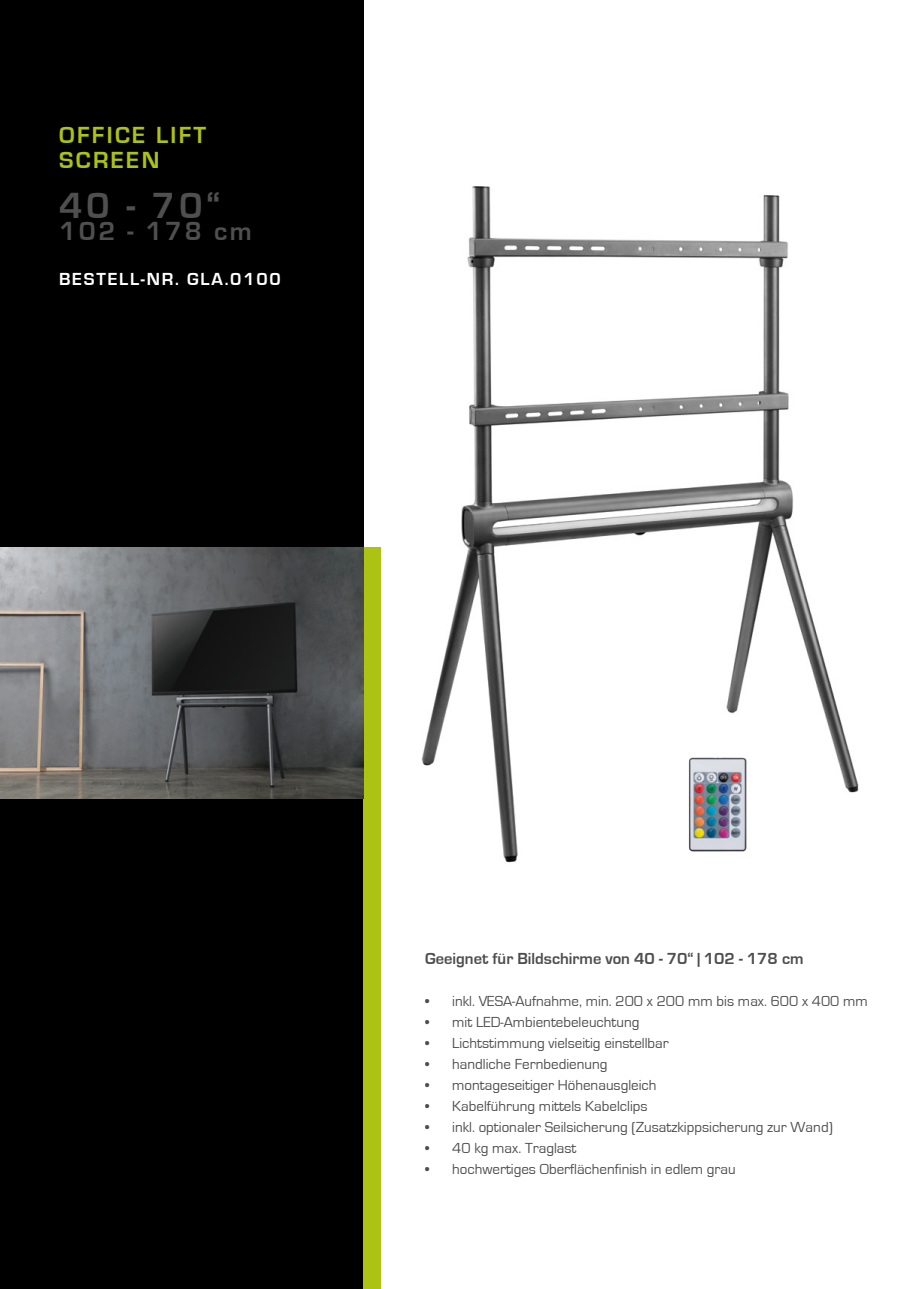
<style>
.page{position:relative;width:906px;height:1289px;background:#fff}
.page>*{position:absolute;margin:0;border:0;box-sizing:border-box;transform-origin:0 0}
.t1{font:700 37.5px "Eurostile";color:#504f4f}
.t2{font:700 27px "Eurostile";letter-spacing:.1em;color:#504f4f}
.t3{font:700 24px/25.5px "Eurostile";letter-spacing:.1em;color:#acc313}
.t4{font:700 18px "Eurostile";letter-spacing:.1em;color:#fff}
.t5{font:700 16.5px "Eurostile";color:#000}
.t6{font:15px "Eurostile";color:#000}
</style>
<div class="page">
<div style="left:0;top:0;width:364px;height:1288px;background:#000"></div>
<img style="left:421px;top:186px;width:438px;height:677px">
<div style="left:363px;top:547px;width:17px;height:741px;background:#acc313"></div>
<img style="left:0;top:547px;width:363px;height:251px">
<img style="left:659px;top:734px;width:118px;height:129px">
<h3 class="t3" style="left:59px;top:122px;width:149px">OFFICE LIFT<br>SCREEN</h3>
<h1 class="t1" style="left:59px;top:185px;width:163px">40 - 70“</h1>
<h2 class="t2" style="left:59px;top:217px;width:194px">102 - 178 cm</h2>
<p class="t4" style="left:59px;top:269px;width:223px">BESTELL-NR. GLA.0100</p>
<p class="t5" style="left:425px;top:949px;width:380px">Geeignet für Bildschirme von 40 - 70“ | 102 - 178 cm</p>
<p class="t6" style="left:425px;top:992px;width:444px">• inkl. VESA-Aufnahme, min. 200 x 200 mm bis max. 600 x 400 mm</p>
<p class="t6" style="left:425px;top:1013px;width:216px">• mit LED-Ambientebeleuchtung</p>
<p class="t6" style="left:425px;top:1034px;width:245px">• Lichtstimmung vielseitig einstellbar</p>
<p class="t6" style="left:425px;top:1055px;width:184px">• handliche Fernbedienung</p>
<p class="t6" style="left:425px;top:1076px;width:233px">• montageseitiger Höhenausgleich</p>
<p class="t6" style="left:425px;top:1097px;width:224px">• Kabelführung mittels Kabelclips</p>
<p class="t6" style="left:425px;top:1118px;width:409px">• inkl. optionaler Seilsicherung (Zusatzkippsicherung zur Wand)</p>
<p class="t6" style="left:425px;top:1139px;width:153px">• 40 kg max. Traglast</p>
<p class="t6" style="left:425px;top:1160px;width:312px">• hochwertiges Oberflächenfinish in edlem grau</p>
</div>
